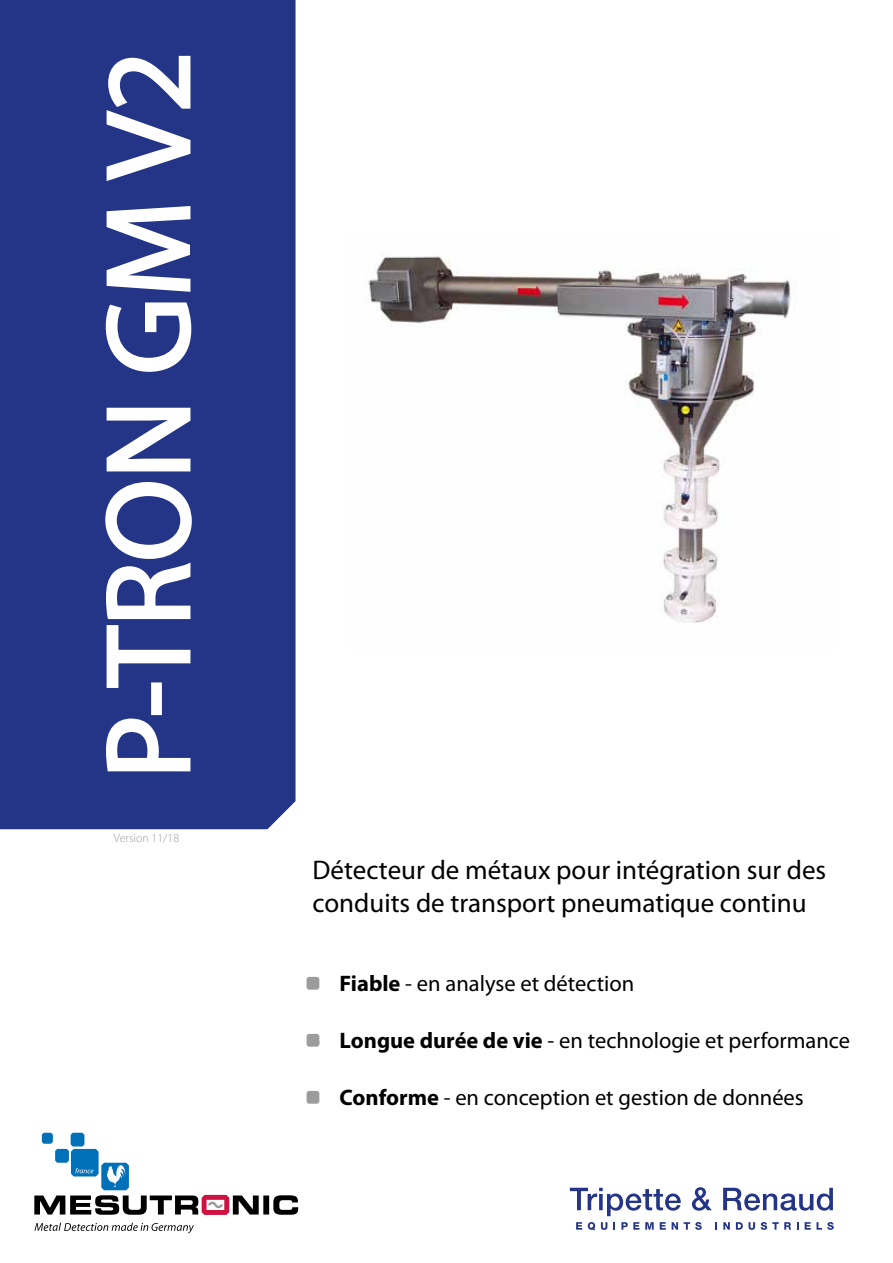
<style>
.page{position:relative;width:893px;height:1263px;background:#fff}
.page>*{position:absolute;margin:0;border:0;box-sizing:border-box;transform-origin:0 0}
.t1{font:120px "Myriad Pro";color:#fff}
.t2{font:27px/32.4px "Myriad Pro";color:#000}
.t3{font:22.5px "Myriad Pro";color:#000}
.t4{font:300 12px "Myriad Pro";color:#9c9c9d}
.s1{font-weight:700}
</style>
<div class="page">
<div style="left:0;top:0;width:296px;height:829px;background:#243588"></div>
<img style="left:364px;top:256px;width:427px;height:367px">
<svg style="left:306px;top:976px;width:14px;height:14px"></svg>
<svg style="left:306px;top:1033px;width:14px;height:14px"></svg>
<svg style="left:306px;top:1091px;width:14px;height:13px"></svg>
<svg style="left:104px;top:717px;width:88px;height:56px"></svg>
<div style="left:151px;top:682px;width:11px;height:33px;border:3px solid #fff"></div>
<svg style="left:104px;top:480px;width:89px;height:209px;background:#4d5b9e"></svg>
<svg style="left:104px;top:406px;width:89px;height:67px"></svg>
<svg style="left:104px;top:301px;width:89px;height:72px;background:#505ea0"></svg>
<svg style="left:104px;top:204px;width:88px;height:89px"></svg>
<svg style="left:104px;top:54px;width:89px;height:129px;background:#4b599d"></svg>
<svg style="left:570px;top:1188px;width:111px;height:28px"></svg>
<svg style="left:692px;top:1187px;width:20px;height:24px"></svg>
<svg style="left:723px;top:1188px;width:110px;height:23px"></svg>
<svg style="left:576px;top:1222px;width:6px;height:8px"></svg>
<svg style="left:588px;top:1222px;width:7px;height:8px"></svg>
<svg style="left:601px;top:1222px;width:6px;height:8px"></svg>
<svg style="left:613px;top:1222px;width:2px;height:8px"></svg>
<svg style="left:621px;top:1222px;width:18px;height:8px"></svg>
<svg style="left:645px;top:1222px;width:9px;height:8px"></svg>
<svg style="left:660px;top:1222px;width:6px;height:8px"></svg>
<svg style="left:672px;top:1222px;width:6px;height:8px"></svg>
<svg style="left:684px;top:1222px;width:18px;height:8px"></svg>
<svg style="left:715px;top:1222px;width:2px;height:8px"></svg>
<svg style="left:723px;top:1222px;width:7px;height:8px"></svg>
<svg style="left:736px;top:1222px;width:19px;height:8px"></svg>
<svg style="left:761px;top:1222px;width:30px;height:8px"></svg>
<svg style="left:797px;top:1222px;width:2px;height:8px"></svg>
<svg style="left:805px;top:1222px;width:29px;height:8px"></svg>
<svg style="left:34px;top:1133px;width:264px;height:100px"></svg>
<h1 class="t1" style="left:83px;top:779px;width:730px;rotate:-90deg">P-TRON GM V2</h1>
<p class="t4" style="left:114px;top:831px;width:67px">Version 11/18</p>
<p class="t2" style="left:313px;top:854px;width:515px">Détecteur de métaux pour intégration sur des conduits de transport pneumatique continu</p>
<p class="t3" style="left:313px;top:971px;width:323px">• <span class="s1">Fiable</span> - en analyse et détection</p>
<p class="t3" style="left:313px;top:1028px;width:539px"><span class="s1">• Longue durée de vie</span> - en technologie et performance</p>
<p class="t3" style="left:313px;top:1085px;width:493px">• <span class="s1">Conforme</span> - en conception et gestion de données</p>
</div>
